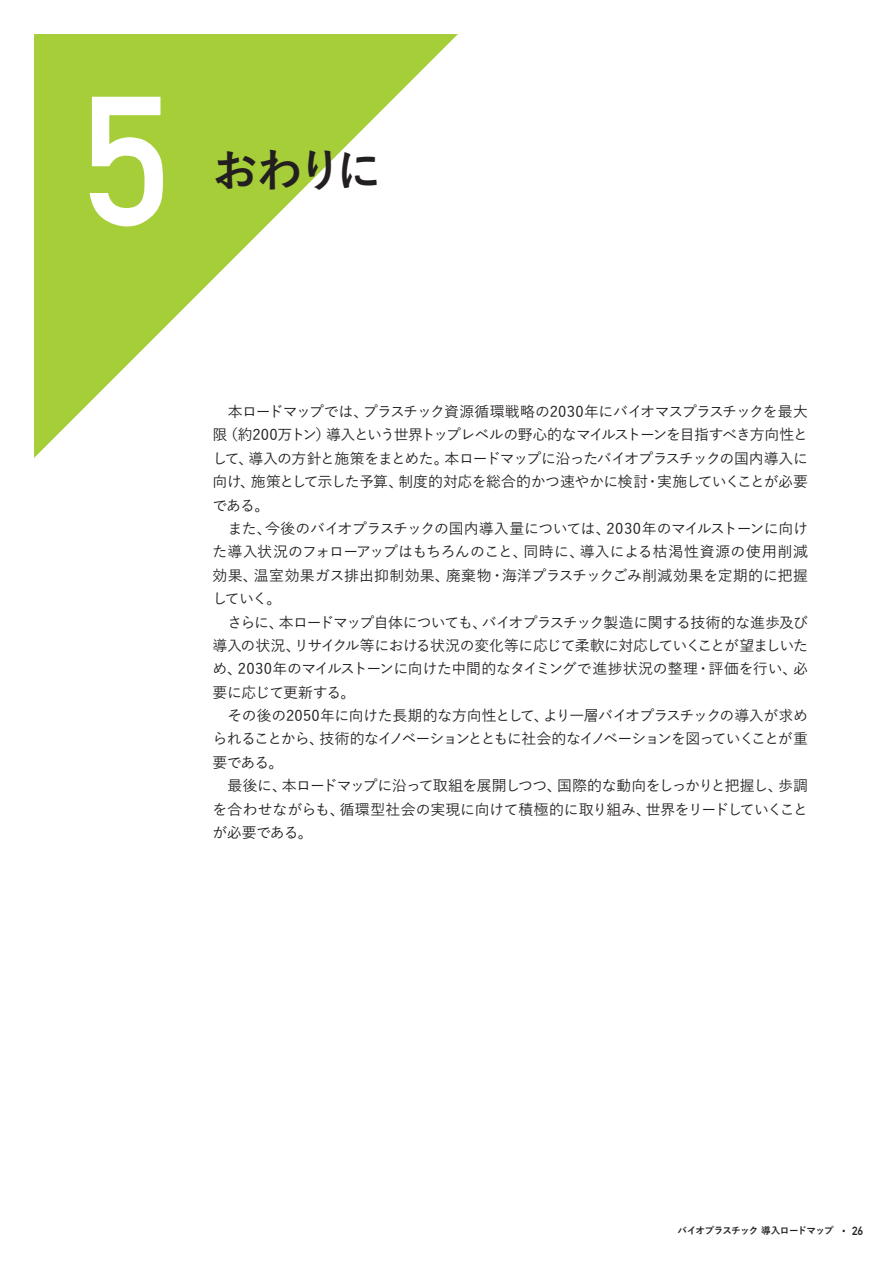
<style>
.page{position:relative;width:893px;height:1263px;background:#fff}
.page>*{position:absolute;margin:0;border:0;box-sizing:border-box;transform-origin:0 0}
.t1{font:700 180.75px "DIN Alternate";color:#fff}
.t2{font:700 45.75px "Yu Go Pr 6 N";color:#231f20}
.t3{font:500 14.85px/23.4px "Yu Go Pr 6 N";letter-spacing:-.04em;color:#231f20}
.t4{font:700 9.6px "Yu Go Pr 6 N";letter-spacing:-.065em;color:#231f20}
.s1{font-family:"DIN Alternate";font-size:17.55px}
.s2{font-family:"DIN Alternate";font-size:11.7px}
</style>
<div class="page">
<svg style="left:34px;top:34px;width:424px;height:424px;fill:#a7ce3b"></svg>
<h1 class="t1" style="left:83px;top:24px;width:88px">5</h1>
<h2 class="t2" style="left:213px;top:145px;width:171px">おわりに</h2>
<p class="t3" style="left:213px;top:398px;width:597px">　本ロードマップでは、プラスチック資源循環戦略の2030年にバイオマスプラスチックを最大限（約200万トン）導入という世界トップレベルの野心的なマイルストーンを目指すべき方向性として、導入の方針と施策をまとめた。本ロードマップに沿ったバイオプラスチックの国内導入に向け、施策として示した予算、制度的対応を総合的かつ速やかに検討・実施していくことが必要である。<br>　また、今後のバイオプラスチックの国内導入量については、2030年のマイルストーンに向けた導入状況のフォローアップはもちろんのこと、同時に、導入による枯渇性資源の使用削減効果、温室効果ガス排出抑制効果、廃棄物・海洋プラスチックごみ削減効果を定期的に把握していく。<br>　さらに、本ロードマップ自体についても、バイオプラスチック製造に関する技術的な進歩及び導入の状況、リサイクル等における状況の変化等に応じて柔軟に対応していくことが望ましいため、2030年のマイルストーンに向けた中間的なタイミングで進捗状況の整理・評価を行い、必要に応じて更新する。<br>　その後の2050年に向けた長期的な方向性として、より一層バイオプラスチックの導入が求められることから、技術的なイノベーションとともに社会的なイノベーションを図っていくことが重要である。<br>　最後に、本ロードマップに沿って取組を展開しつつ、国際的な動向をしっかりと把握し、歩調を合わせながらも、循環型社会の実現に向けて積極的に取り組み、世界をリードしていくことが必要である。</p>
<p class="t4" style="left:677px;top:1225px;width:187px">バイオプラスチック 導入ロードマップ <span class="s1">∙</span> <span class="s2">26</span></p>
</div>
